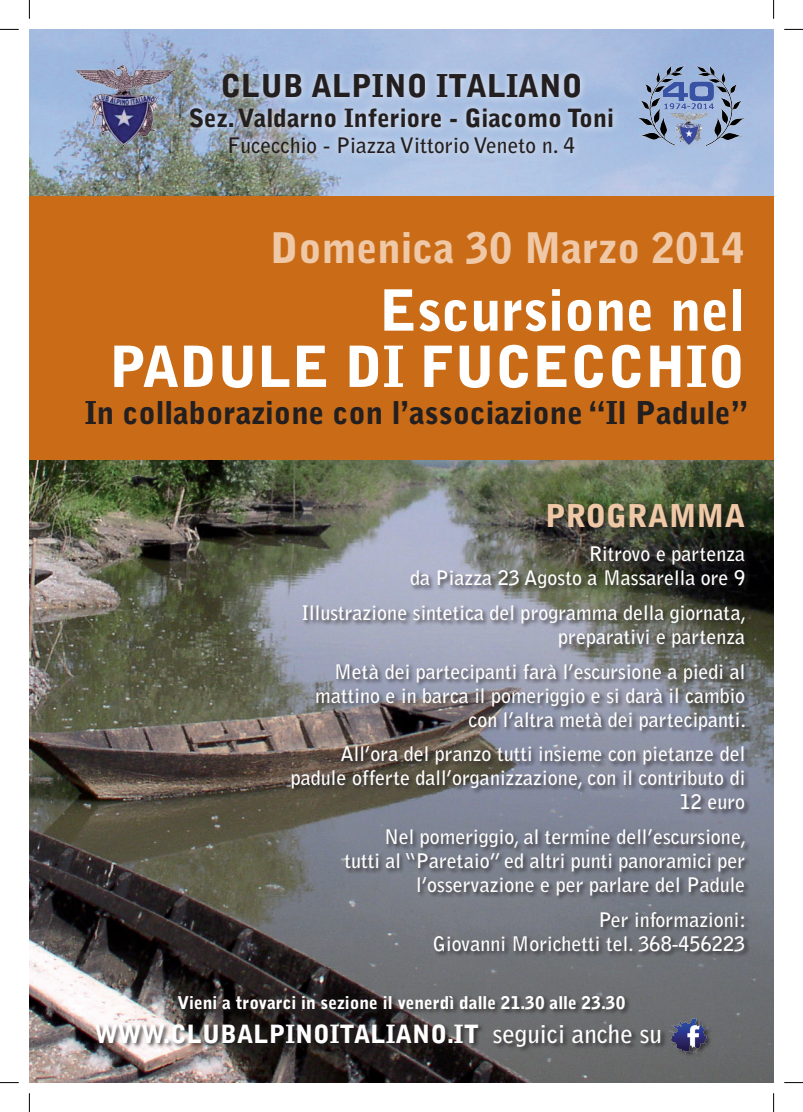
<style>
.page{position:relative;width:803px;height:1112px;background:#fff}
.page>*{position:absolute;margin:0;border:0;box-sizing:border-box;transform-origin:0 0}
.t1{font:900 56.25px "Bell Gothic Std";color:#fff}
.t2{font:900 41.88px "Bell Gothic Std";color:#efc9a7}
.t3{font:900 31.25px "Bell Gothic Std";color:#231f20}
.t4{font:900 31.25px "Bell Gothic Std";color:#efc9a7}
.t5{font:900 25px "Bell Gothic Std";color:#fff}
.t6{font:900 25px "Bell Gothic Std";color:#231f20}
.t7{font:700 21.25px "Bell Gothic Std";color:#231f20}
.t8{font:700 20px/24px "Bell Gothic Std";color:#fff;text-align:right}
.t9{font:900 17.5px "Bell Gothic Std";color:#fff}
.s1{font-weight:700}
</style>
<div class="page">
<img style="left:29px;top:29px;width:744px;height:1053px">
<div style="left:182px;top:66px;width:437px;height:94px;background:#fff;opacity:.75"></div>
<img style="left:637px;top:65px;width:108px;height:81px">
<img style="left:75px;top:66px;width:100px;height:79px">
<div style="left:29px;top:196px;width:744px;height:264px;background:#ca6c17"></div>
<div style="left:291px;top:501px;width:460px;height:455px;background:#231f20;opacity:.75"></div>
<div style="left:94px;top:993px;width:619px;height:65px;background:#231f20;opacity:.75"></div>
<img style="left:669px;top:1015px;width:39px;height:39px">
<svg style="left:0;top:29px;width:19px;height:1px"></svg>
<svg style="left:784px;top:29px;width:19px;height:1px"></svg>
<svg style="left:0;top:1082px;width:19px;height:1px"></svg>
<svg style="left:784px;top:1082px;width:19px;height:1px"></svg>
<svg style="left:29px;top:0;width:1px;height:19px"></svg>
<svg style="left:29px;top:1093px;width:1px;height:18px"></svg>
<svg style="left:773px;top:0;width:1px;height:19px"></svg>
<svg style="left:773px;top:1093px;width:1px;height:18px"></svg>
<p class="t3" style="left:220px;top:68px;width:363px">CLUB ALPINO ITALIANO</p>
<p class="t6" style="left:189px;top:104px;width:426px">Sez. Valdarno Inferiore - Giacomo Toni</p>
<p class="t7" style="left:228px;top:132px;width:349px">Fucecchio - Piazza Vittorio Veneto n. 4</p>
<p class="t2" style="left:271px;top:223px;width:476px">Domenica 30 Marzo 2014</p>
<p class="t1" style="left:379px;top:277px;width:367px">Escursione nel</p>
<p class="t1" style="left:109px;top:334px;width:637px">PADULE DI FUCECCHIO</p>
<p class="t3" style="left:85px;top:395px;width:665px">In collaborazione con l’associazione “Il Padule”</p>
<p class="t4" style="left:545px;top:497px;width:202px">PROGRAMMA</p>
<p class="t8" style="left:410px;top:542px;width:337px">Ritrovo e partenza<br>da Piazza 23 Agosto a Massarella ore 9</p>
<p class="t8" style="left:301px;top:600px;width:446px">Illustrazione sintetica del programma della giornata, preparativi e partenza</p>
<p class="t8" style="left:315px;top:659px;width:432px">Metà dei partecipanti farà l’escursione a piedi al mattino e in barca il pomeriggio e si darà il cambio con l’altra metà dei partecipanti.</p>
<p class="t8" style="left:291px;top:742px;width:456px">All’ora del pranzo tutti insieme con pietanze del padule offerte dall’organizzazione, con il contributo di<br>12 euro</p>
<p class="t8" style="left:344px;top:824px;width:403px">Nel pomeriggio, al termine dell’escursione, tutti al “Paretaio” ed altri punti panoramici per l’osservazione e per parlare del Padule</p>
<p class="t8" style="left:433px;top:907px;width:315px">Per informazioni:<br>Giovanni Morichetti tel. 368-456223</p>
<p class="t9" style="left:178px;top:992px;width:449px">Vieni a trovarci in sezione il venerdì dalle 21.30 alle 23.30</p>
<p class="t5" style="left:94px;top:1018px;width:569px">WWW.CLUBALPINOITALIANO.IT <span class="s1">seguici anche su</span></p>
</div>
